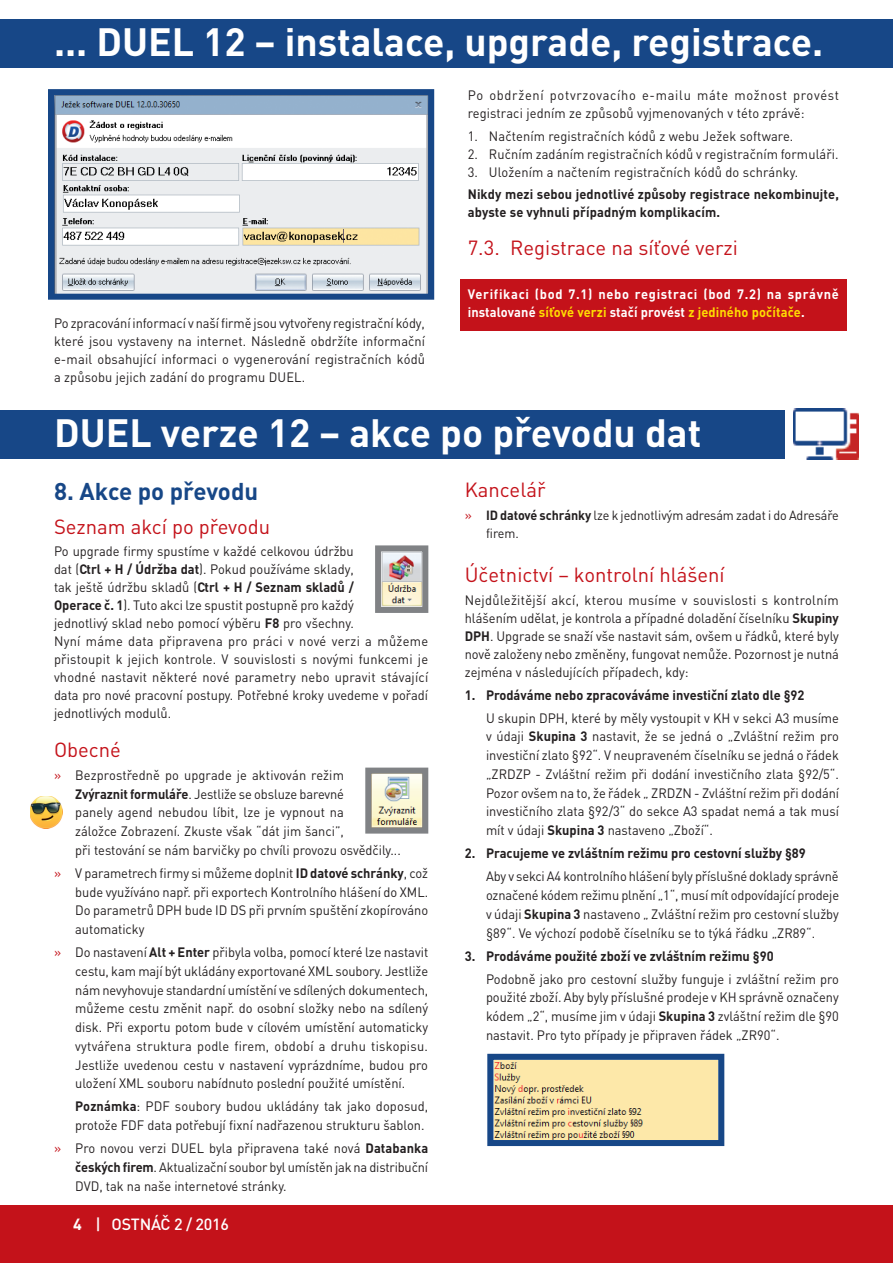
<style>
.page{position:relative;width:893px;height:1263px;background:#fff}
.page>*{position:absolute;margin:0;border:0;box-sizing:border-box;transform-origin:0 0}
.t1{font:700 39px "DINCE";color:#fff}
.t2{font:700 24px "DINCE";letter-spacing:-.005em;color:#174787}
.t3{font:20.25px "DINCE";color:#c4121a}
.t4{font:500 16.05px "DINCE";letter-spacing:-.015em;color:#fff}
.t5{font:13.5px/18.8px "DINCE";color:#231f20;text-align:justify;scale:.95 1}
.t6{font:700 13.5px/18px "DINCE";color:#231f20;scale:.95 1}
.t7{font:700 13.5px/18px "DINCE";letter-spacing:.01em;color:#fff;scale:.95 1}
.t8{font:13.2px/18.8px "DINCE";letter-spacing:-.005em;color:#231f20;scale:.95 1}
.s1{color:#ffdc01}
.s2{font-weight:700}
.s3{color:#c4121a}
.s4{font-size:13.5px;color:#c4121a}
</style>
<div class="page">
<div style="left:460px;top:280px;width:387px;height:51px;background:#c4121a"></div>
<div style="left:0;top:19px;width:893px;height:49px;background:#174787"></div>
<div style="left:0;top:410px;width:785px;height:49px;background:#174787"></div>
<div style="left:0;top:1205px;width:893px;height:58px;background:#c4121a"></div>
<svg style="left:48px;top:89px;width:387px;height:211px"></svg>
<img style="left:793px;top:409px;width:66px;height:50px">
<img style="left:375px;top:545px;width:54px;height:68px">
<img style="left:365px;top:767px;width:64px;height:67px">
<img style="left:30px;top:796px;width:32px;height:32px">
<svg style="left:487px;top:1053px;width:238px;height:94px;background:#c8c09d"></svg>
<h1 class="t1" style="left:54px;top:16px;width:771px">... DUEL 12 – instalace, upgrade, registrace.</h1>
<p class="t5" style="left:54px;top:313px;width:392px;line-height:18px">Po zpracování informací v naší firmě jsou vytvořeny registrační kódy, které jsou vystaveny na internet. Následně obdržíte informační e-mail obsahující informaci o vygenerování registračních kódů a způsobu jejich zadání do programu DUEL.</p>
<p class="t5" style="left:468px;top:86px;width:392px;line-height:18px">Po obdržení potvrzovacího e-mailu máte možnost provést registraci jedním ze způsobů vyjmenovaných v této zprávě:</p>
<p class="t5" style="left:468px;top:126px;width:344px">1. Načtením registračních kódů z webu Ježek software.</p>
<p class="t5" style="left:468px;top:144px;width:392px">2. Ručním zadáním registračních kódů v registračním formuláři.</p>
<p class="t5" style="left:468px;top:162px;width:349px">3. Uložením a načtením registračních kódů do schránky.</p>
<p class="t6" style="left:468px;top:184px;width:392px">Nikdy mezi sebou jednotlivé způsoby registrace nekombinujte, abyste se vyhnuli případným komplikacím.</p>
<h3 class="t3" style="left:468px;top:234px;width:272px">7.3. Registrace na síťové verzi</h3>
<p class="t7" style="left:468px;top:285px;width:392px">Verifikaci (bod 7.1) nebo registraci (bod 7.2) na správně instalované <span class="s1">síťové verzi</span> stačí provést <span class="s1">z jediného počítače</span>.</p>
<h1 class="t1" style="left:54px;top:407px;width:649px">DUEL verze 12 – akce po převodu dat</h1>
<h2 class="t2" style="left:54px;top:475px;width:206px">8. Akce po převodu</h2>
<h3 class="t3" style="left:54px;top:513px;width:218px">Seznam akcí po převodu</h3>
<p class="t5" style="left:54px;top:541px;width:396px;line-height:18px;text-align:left">Po upgrade firmy spustíme v každé celkovou údržbu<br>dat (<span class="s2">Ctrl + H / Údržba dat</span>). Pokud používáme sklady,<br>tak ještě údržbu skladů (<span class="s2">Ctrl + H / Seznam skladů /<br>Operace č. 1</span>). Tuto akci lze spustit postupně pro každý<br>jednotlivý sklad nebo pomocí výběru <span class="s2">F8</span> pro všechny.<br>Nyní máme data připravena pro práci v nové verzi a můžeme přistoupit k jejich kontrole. V souvislosti s novými funkcemi je vhodné nastavit některé nové parametry nebo upravit stávající data pro nové pracovní postupy. Potřebné kroky uvedeme v pořadí jednotlivých modulů.</p>
<h3 class="t3" style="left:54px;top:736px;width:68px">Obecné</h3>
<p class="t5" style="left:75px;top:765px;width:344px;text-align:left;text-indent:-21px"><span class="s3">»</span> Bezprostředně po upgrade je aktivován režim<br><span class="s2">Zvýraznit formuláře</span>. Jestliže se obsluze barevné<br>panely agend nebudou líbit, lze je vypnout na<br>záložce Zobrazení. Zkuste však “dát jim šanci”,<br>při testování se nám barvičky po chvíli provozu osvědčily...</p>
<p class="t5" style="left:75px;top:863px;width:373px;text-indent:-21px"><span class="s3">»</span> V parametrech firmy si můžeme doplnit <span class="s2">ID datové schránky</span>, což bude využíváno např. při exportech Kontrolního hlášení do XML.<br>Do parametrů DPH bude ID DS při prvním spuštění zkopírováno automaticky</p>
<p class="t5" style="left:75px;top:942px;width:373px;text-indent:-21px"><span class="s3">»</span> Do nastavení <span class="s2">Alt + Enter</span> přibyla volba, pomocí které lze nastavit cestu, kam mají být ukládány exportované XML soubory. Jestliže nám nevyhovuje standardní umístění ve sdílených dokumentech, můžeme cestu změnit např. do osobní složky nebo na sdílený disk. Při exportu potom bude v cílovém umístění automaticky vytvářena struktura podle firem, období a druhu tiskopisu.<br>Jestliže uvedenou cestu v nastavení vyprázdníme, budou pro uložení XML souboru nabídnuto poslední použité umístění.</p>
<p class="t5" style="left:75px;top:1096px;width:373px"><span class="s2">Poznámka</span>: PDF soubory budou ukládány tak jako doposud, protože FDF data potřebují fixní nadřazenou strukturu šablon.</p>
<p class="t5" style="left:75px;top:1138px;width:373px;text-indent:-21px"><span class="s3">»</span> Pro novou verzi DUEL byla připravena také nová <span class="s2">Databanka českých firem</span>. Aktualizační soubor byl umístěn jak na distribuční DVD, tak na naše internetové stránky.</p>
<h3 class="t3" style="left:465px;top:476px;width:82px">Kancelář</h3>
<p class="t8" style="left:486px;top:505px;width:373px;text-indent:-21px"><span class="s4">»</span> <span class="s2">ID datové schránky</span> lze k jednotlivým adresám zadat i do Adresáře firem.</p>
<h3 class="t3" style="left:465px;top:562px;width:261px">Účetnictví – kontrolní hlášení</h3>
<p class="t5" style="left:465px;top:590px;width:395px;line-height:18px">Nejdůležitější akcí, kterou musíme v souvislosti s kontrolním hlášením udělat, je kontrola a případné doladění číselníku <span class="s2">Skupiny DPH</span>. Upgrade se snaží vše nastavit sám, ovšem u řádků, které byly nově založeny nebo změněny, fungovat nemůže. Pozornost je nutná zejména v následujících případech, kdy:</p>
<p class="t6" style="left:465px;top:685px;width:359px">1. Prodáváme nebo zpracováváme investiční zlato dle §92</p>
<p class="t5" style="left:486px;top:708px;width:373px">U skupin DPH, které by měly vystoupit v KH v sekci A3 musíme v údaji <span class="s2">Skupina 3</span> nastavit, že se jedná o „Zvláštní režim pro investiční zlato §92“. V neupraveném číselníku se jedná o řádek „ZRDZP - Zvláštní režim při dodání investičního zlata §92/5“.<br>Pozor ovšem na to, že řádek „ ZRDZN - Zvláštní režim při dodání investičního zlata §92/3“ do sekce A3 spadat nemá a tak musí mít v údaji <span class="s2">Skupina 3</span> nastaveno „Zboží“.</p>
<p class="t6" style="left:465px;top:844px;width:361px">2. Pracujeme ve zvláštním režimu pro cestovní služby §89</p>
<p class="t5" style="left:486px;top:866px;width:373px">Aby v sekci A4 kontrolního hlášení byly příslušné doklady správně označené kódem režimu plnění „1“, musí mít odpovídající prodeje v údaji <span class="s2">Skupina 3</span> nastaveno „ Zvláštní režim pro cestovní služby §89“. Ve výchozí podobě číselníku se to týká řádku „ZR89“.</p>
<p class="t6" style="left:465px;top:946px;width:327px">3. Prodáváme použité zboží ve zvláštním režimu §90</p>
<p class="t5" style="left:486px;top:969px;width:373px">Podobně jako pro cestovní služby funguje i zvláštní režim pro použité zboží. Aby byly příslušné prodeje v KH správně označeny kódem „2“, musíme jim v údaji <span class="s2">Skupina 3</span> zvláštní režim dle §90 nastavit. Pro tyto případy je připraven řádek „ZR90“.</p>
<p class="t4" style="left:73px;top:1214px;width:157px"><span class="s2">4</span> | OSTNÁČ 2 / 2016</p>
</div>
